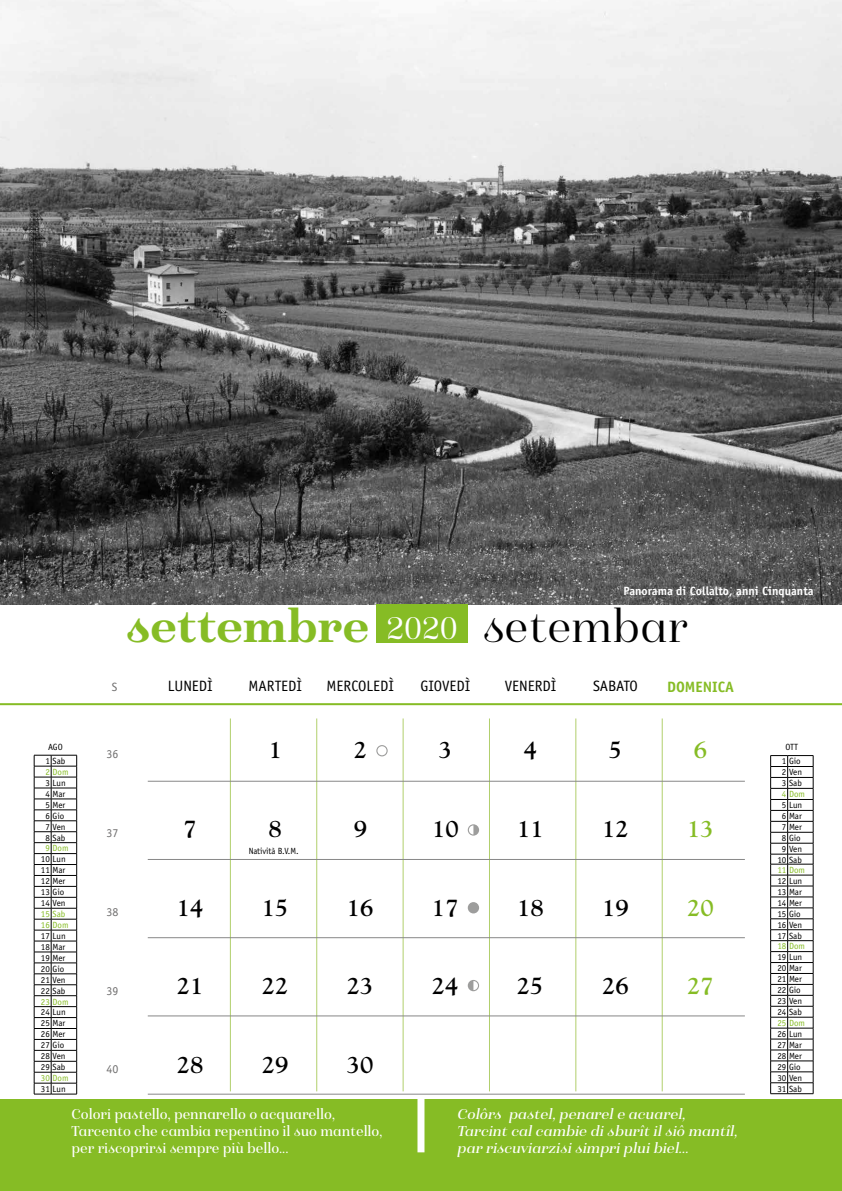
<style>
.page{position:relative;width:842px;height:1191px;background:#fff}
.page>*{position:absolute;margin:0;border:0;box-sizing:border-box;transform-origin:0 0}
.t1{font:900 47.2px "Isabel";color:#86bc25}
.t2{font:700 24px "Goudy Std";color:#000}
.t3{font:700 24px "Goudy Std";color:#86bc25}
.t4{font:15px/17px "Isabel";color:#fff;scale:.95 1}
.t5{font:italic 15px/17px "Isabel";color:#fff}
.t6{font:15px "Officina Sans";color:#000}
.t7{font:700 15px "Officina Sans";color:#86bc25}
.t8{font:700 12px "Officina Sans";color:#fff}
.t9{font:12px "Officina Sans";color:#706f6f}
.t10{font:9px/10.9px "Officina Sans";color:#000}
.t11{font:9px/10.9px "Officina Sans";color:#86bc25}
.t12{font:9px "Officina Sans";color:#000;scale:.95 1}
.s1{font-weight:300;font-size:33px;color:#fff}
.s2{font-weight:300;color:#000}
</style>
<div class="page">
<img style="left:0;top:0;width:842px;height:604px">
<svg style="left:34px;top:755px;width:44px;height:340px"></svg>
<svg style="left:770px;top:755px;width:44px;height:339px"></svg>
<div style="left:0;top:1099px;width:842px;height:92px;background:#86bc25"></div>
<div style="left:417px;top:1091px;width:7px;height:61px;background:#fff"></div>
<hr style="left:0;top:703px;width:842px;height:2px;background:#86bc25">
<div style="left:376px;top:604px;width:92px;height:38px;background:#86bc25"></div>
<svg style="left:468px;top:980px;width:11px;height:11px"></svg>
<svg style="left:468px;top:824px;width:11px;height:11px"></svg>
<svg style="left:376px;top:745px;width:12px;height:11px"></svg>
<div style="left:468px;top:902px;width:11px;height:11px;background:#9d9d9c;border-radius:50%"></div>
<hr style="left:230px;top:718px;width:1px;height:373px;background:#b1cf6c">
<hr style="left:316px;top:718px;width:1px;height:373px;background:#b1cf6c">
<hr style="left:403px;top:718px;width:1px;height:373px;background:#b1cf6c">
<hr style="left:489px;top:718px;width:1px;height:373px;background:#b1cf6c">
<hr style="left:575px;top:718px;width:1px;height:373px;background:#b1cf6c">
<hr style="left:662px;top:718px;width:1px;height:373px;background:#b1cf6c">
<hr style="left:148px;top:781px;width:597px;height:1px;background:#878787">
<hr style="left:148px;top:859px;width:597px;height:1px;background:#878787">
<hr style="left:148px;top:937px;width:597px;height:1px;background:#878787">
<hr style="left:148px;top:1015px;width:597px;height:1px;background:#878787">
<hr style="left:148px;top:1094px;width:597px;height:1px;background:#878787">
<h3 class="t8" style="left:624px;top:584px;width:191px">Panorama di Collalto, anni Cinquanta</h3>
<h1 class="t1" style="left:126px;top:598px;width:563px">settembre <span class="s1">2020</span> <span class="s2">setembar</span></h1>
<h3 class="t9" style="left:112px;top:680px;width:7px">S</h3>
<h3 class="t6" style="left:168px;top:677px;width:46px">LUNEDì</h3>
<h3 class="t6" style="left:249px;top:677px;width:55px">MARtedì</h3>
<h3 class="t6" style="left:327px;top:677px;width:69px">MERcoledì</h3>
<h3 class="t6" style="left:420px;top:677px;width:52px">GIOvedì</h3>
<h3 class="t6" style="left:505px;top:677px;width:53px">VENerdì</h3>
<h3 class="t6" style="left:593px;top:677px;width:46px">SAbato</h3>
<h3 class="t7" style="left:667px;top:677px;width:68px">DOMenica</h3>
<h2 class="t2" style="left:269px;top:735px;width:15px">1</h2>
<h2 class="t2" style="left:354px;top:735px;width:15px">2</h2>
<h2 class="t2" style="left:439px;top:735px;width:15px">3</h2>
<h2 class="t2" style="left:524px;top:735px;width:15px">4</h2>
<h2 class="t2" style="left:609px;top:735px;width:15px">5</h2>
<h2 class="t3" style="left:694px;top:735px;width:15px">6</h2>
<p class="t10" style="left:45px;top:739px;width:22px;line-height:14.5px">AGO<br>1 Sab</p>
<p class="t11" style="left:45px;top:766px;width:25px">2 Dom</p>
<p class="t10" style="left:45px;top:777px;width:22px">3 Lun<br>4 Mar<br>5 Mer<br>6 Gio<br>7 Ven<br>8 Sab</p>
<p class="t11" style="left:45px;top:843px;width:25px">9 Dom</p>
<p class="t10" style="left:41px;top:854px;width:26px">10 Lun<br>11 Mar<br>12 Mer<br>13 Gio<br>14 Ven</p>
<p class="t11" style="left:41px;top:908px;width:29px">15 Sab<br>16 Dom</p>
<p class="t10" style="left:41px;top:930px;width:26px">17 Lun<br>18 Mar<br>19 Mer<br>20 Gio<br>21 Ven<br>22 Sab</p>
<p class="t11" style="left:41px;top:996px;width:29px">23 Dom</p>
<p class="t10" style="left:41px;top:1007px;width:26px">24 Lun<br>25 Mar<br>26 Mer<br>27 Gio<br>28 Ven<br>29 Sab</p>
<p class="t11" style="left:41px;top:1072px;width:29px">30 Dom</p>
<p class="t10" style="left:41px;top:1083px;width:26px">31 Lun</p>
<h3 class="t9" style="left:107px;top:747px;width:13px">36</h3>
<h2 class="t2" style="left:184px;top:814px;width:15px">7</h2>
<h2 class="t2" style="left:269px;top:814px;width:15px">8</h2>
<h2 class="t2" style="left:354px;top:814px;width:15px">9</h2>
<h2 class="t2" style="left:432px;top:814px;width:28px">10</h2>
<h2 class="t2" style="left:517px;top:814px;width:28px">11</h2>
<h2 class="t2" style="left:602px;top:814px;width:28px">12</h2>
<h2 class="t3" style="left:687px;top:814px;width:28px">13</h2>
<h3 class="t9" style="left:107px;top:826px;width:13px">37</h3>
<p class="t12" style="left:249px;top:846px;width:54px">Natività B.V.M.</p>
<h2 class="t2" style="left:177px;top:893px;width:28px">14</h2>
<h2 class="t2" style="left:262px;top:893px;width:28px">15</h2>
<h2 class="t2" style="left:347px;top:893px;width:28px">16</h2>
<h2 class="t2" style="left:432px;top:893px;width:28px">17</h2>
<h2 class="t2" style="left:517px;top:893px;width:28px">18</h2>
<h2 class="t2" style="left:602px;top:893px;width:28px">19</h2>
<h2 class="t3" style="left:687px;top:893px;width:28px">20</h2>
<h3 class="t9" style="left:107px;top:904px;width:13px">38</h3>
<h2 class="t2" style="left:177px;top:971px;width:28px">21</h2>
<h2 class="t2" style="left:262px;top:971px;width:28px">22</h2>
<h2 class="t2" style="left:347px;top:971px;width:28px">23</h2>
<h2 class="t2" style="left:432px;top:971px;width:28px">24</h2>
<h2 class="t2" style="left:517px;top:971px;width:28px">25</h2>
<h2 class="t2" style="left:602px;top:971px;width:28px">26</h2>
<h2 class="t3" style="left:687px;top:971px;width:28px">27</h2>
<h3 class="t9" style="left:107px;top:983px;width:13px">39</h3>
<h2 class="t2" style="left:177px;top:1050px;width:28px">28</h2>
<h2 class="t2" style="left:262px;top:1050px;width:28px">29</h2>
<h2 class="t2" style="left:347px;top:1050px;width:28px">30</h2>
<h3 class="t9" style="left:107px;top:1062px;width:13px">40</h3>
<h3 class="t4" style="left:72px;top:1105px;width:329px">Colori pastello, pennarello o acquarello,<br>Tarcento che cambia repentino il suo mantello, per riscoprirsi sempre più bello...</h3>
<h3 class="t5" style="left:457px;top:1105px;width:285px">Colôrs pastel,penarele acuarel,<br>Tarcintcalcambie disburîtilsiô mantîl, par riscuviarzisisimpripluibiel...</h3>
<p class="t10" style="left:782px;top:739px;width:20px;line-height:14.5px;text-indent:4px">OTT<br>1 Gio</p>
<p class="t10" style="left:782px;top:767px;width:22px">2 Ven<br>3 Sab</p>
<p class="t11" style="left:782px;top:789px;width:25px">4 Dom</p>
<p class="t10" style="left:777px;top:800px;width:26px;text-align:center">5 Lun<br>6 Mar<br>7 Mer<br>8 Gio<br>9 Ven<br>10 Sab</p>
<p class="t11" style="left:777px;top:864px;width:29px">11 Dom</p>
<p class="t10" style="left:777px;top:875px;width:26px">12 Lun<br>13 Mar<br>14 Mer<br>15 Gio<br>16 Ven<br>17 Sab</p>
<p class="t11" style="left:777px;top:941px;width:29px">18 Dom</p>
<p class="t10" style="left:777px;top:952px;width:26px">19 Lun<br>20 Mar<br>21 Mer<br>22 Gio<br>23 Ven<br>24 Sab</p>
<p class="t11" style="left:777px;top:1017px;width:29px">25 Dom</p>
<p class="t10" style="left:777px;top:1028px;width:26px">26 Lun<br>27 Mar<br>28 Mer<br>29 Gio<br>30 Ven<br>31 Sab</p>
</div>
